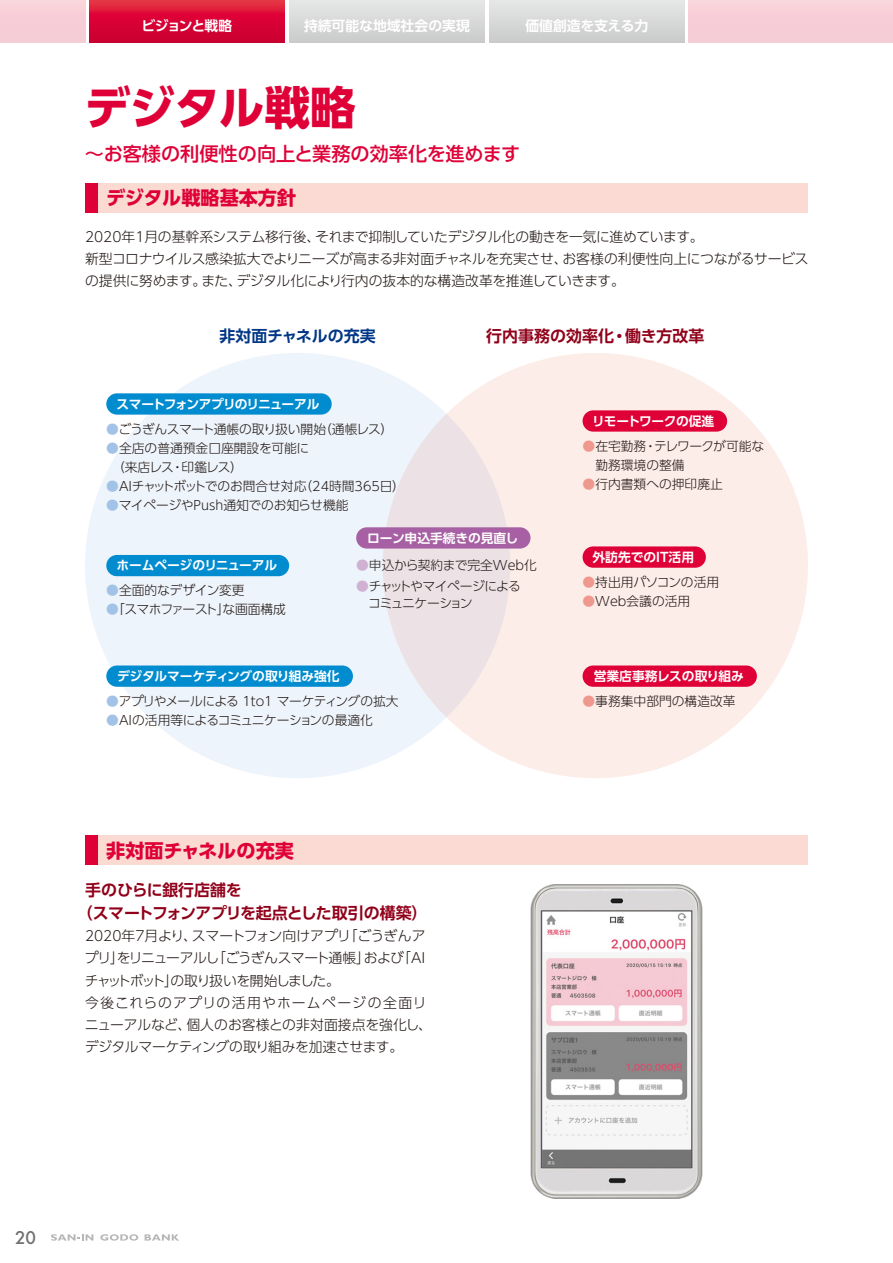
<style>
.page{position:relative;width:893px;height:1263px;background:#fff}
.page>*{position:absolute;margin:0;border:0;box-sizing:border-box;transform-origin:0 0}
.t1{font:700 45.75px "UD Shin Go Pro";letter-spacing:-.02em;color:#df0037}
.t2{font:500 19.2px "UD Shin Go Pro";color:#df0037}
.t3{font:700 19.2px "UD Shin Go Pro";color:#df0037}
.t4{font:500 16.95px "Futura";color:#727171}
.t5{font:700 15.9px/22.4px "UD Shin Go Pro De";letter-spacing:-.005em;color:#91001a}
.t6{font:700 15.9px "UD Shin Go Pro De";color:#003686}
.t7{font:300 13.8px/22.4px "UD Shin Go Pro";letter-spacing:-.02em;color:#221815}
.t8{font:700 13.8px "UD Shin Go Pro De";color:#fff}
.t9{font:700 13.8px "UD Shin Go Pro De";letter-spacing:-.065em;color:#fff}
.t10{font:300 12.75px/19.2px "UD Shin Go Pro";letter-spacing:-.01em;color:#221815}
.t11{font:700 12.75px "UD Shin Go Pro De";letter-spacing:-.015em;color:#fff}
.t12{font:300 12.75px "UD Shin Go Pro";letter-spacing:-.035em;color:#221815}
.t13{font:300 12.75px/17px "UD Shin Go Pro";letter-spacing:-.075em;color:#221815}
.t14{font:700 12.75px "UD Shin Go Pro De";letter-spacing:-.08em;color:#fff}
.t15{font:300 12.75px "UD Shin Go Pro";letter-spacing:-.055em;color:#221815}
.s1{color:#a2c3e7}
.s2{color:#d0b1d3}
.s3{color:#ef998e}
</style>
<div class="page">
<div style="left:85px;top:183px;width:723px;height:30px;background:#fadad2"></div>
<div style="left:85px;top:835px;width:723px;height:30px;background:#fadad2"></div>
<div style="left:85px;top:183px;width:13px;height:30px;background:#df0037"></div>
<div style="left:85px;top:835px;width:13px;height:30px;background:#df0037"></div>
<img style="left:530px;top:884px;width:173px;height:315px">
<div style="left:85px;top:353px;width:425px;height:425px;background:#eef4fb;border-radius:50%"></div>
<div style="left:383px;top:353px;width:425px;height:425px;background:linear-gradient(to right,#f0e4e6,#fff0ea);border-radius:50%"></div>
<div style="left:106px;top:393px;width:226px;height:22px;background:#008ccf;border-radius:11px"></div>
<div style="left:583px;top:410px;width:144px;height:22px;background:#df0037;border-radius:11px"></div>
<div style="left:106px;top:555px;width:183px;height:21px;background:#008ccf;border-radius:11px"></div>
<div style="left:583px;top:546px;width:123px;height:22px;background:#df0037;border-radius:11px"></div>
<div style="left:356px;top:527px;width:174px;height:22px;background:#a660a3;border-radius:11px"></div>
<div style="left:106px;top:665px;width:247px;height:22px;background:#008ccf;border-radius:11px"></div>
<div style="left:583px;top:665px;width:174px;height:22px;background:#df0037;border-radius:11px"></div>
<svg style="left:51px;top:1234px;width:42px;height:7px"></svg>
<svg style="left:100px;top:1234px;width:38px;height:7px"></svg>
<svg style="left:145px;top:1234px;width:34px;height:6px"></svg>
<div style="left:289px;top:0;width:196px;height:43px;background:linear-gradient(to right,#d8d8d9,#d8d8d9)"></div>
<div style="left:489px;top:0;width:196px;height:43px;background:linear-gradient(to right,#d8d8d9,#d8d8d9)"></div>
<div style="left:0;top:0;width:85px;height:43px;background:#f7cdd7"></div>
<svg style="left:89px;top:0;width:196px;height:43px;background:#d80b37"></svg>
<div style="left:689px;top:0;width:204px;height:43px;background:#f7cdd7"></div>
<p class="t9" style="left:141px;top:14px;width:92px">ビジョンと戦略</p>
<p class="t8" style="left:304px;top:14px;width:167px">持続可能な地域社会の実現</p>
<p class="t8" style="left:525px;top:14px;width:124px">価値創造を支える力</p>
<h1 class="t1" style="left:85px;top:71px;width:273px">デジタル戦略</h1>
<h2 class="t2" style="left:85px;top:139px;width:437px">～お客様の利便性の向上と業務の効率化を進めます</h2>
<h2 class="t3" style="left:106px;top:182px;width:192px">デジタル戦略基本方針</h2>
<p class="t7" style="left:85px;top:225px;width:725px">2020年1月の基幹系システム移行後、それまで抑制していたデジタル化の動きを一気に進めています。<br>新型コロナウイルス感染拡大でよりニーズが高まる非対面チャネルを充実させ、お客様の利便性向上につながるサービスの提供に努めます。また、デジタル化により行内の抜本的な構造改革を推進していきます。</p>
<p class="t6" style="left:220px;top:323px;width:158px">非対面チャネルの充実</p>
<p class="t5" style="left:486px;top:324px;width:220px">行内事務の効率化・働き方改革</p>
<p class="t14" style="left:116px;top:394px;width:205px">スマートフォンアプリのリニューアル</p>
<p class="t10" style="left:106px;top:419px;width:289px"><span class="s1">●</span>ごうぎんスマート通帳の取り扱い開始（通帳レス）</p>
<p class="t10" style="left:112px;top:438px;width:199px;text-indent:-6px"><span class="s1">●</span>全店の普通預金口座開設を可能に（来店レス・印鑑レス）</p>
<p class="t10" style="left:106px;top:476px;width:300px"><span class="s1">●</span>AIチャットボットでのお問合せ対応（24時間365日）</p>
<p class="t10" style="left:106px;top:495px;width:244px"><span class="s1">●</span>マイページやPush通知でのお知らせ機能</p>
<p class="t11" style="left:117px;top:555px;width:162px">ホームページのリニューアル</p>
<p class="t10" style="left:106px;top:580px;width:140px"><span class="s1">●</span>全面的なデザイン変更</p>
<p class="t15" style="left:106px;top:599px;width:181px"><span class="s1">●</span>「スマホファースト」な画面構成</p>
<p class="t11" style="left:367px;top:528px;width:153px">ローン申込手続きの見直し</p>
<p class="t10" style="left:356px;top:555px;width:182px"><span class="s2">●</span>申込から契約まで完全Web化</p>
<p class="t13" style="left:368px;top:577px;width:154px;text-indent:-12px"><span class="s2">●</span>チャットやマイページによるコミュニケーション</p>
<p class="t11" style="left:117px;top:666px;width:224px">デジタルマーケティングの取り組み強化</p>
<p class="t12" style="left:106px;top:691px;width:294px"><span class="s1">●</span>アプリやメールによる 1to1 マーケティングの拡大</p>
<p class="t12" style="left:106px;top:710px;width:268px"><span class="s1">●</span>AIの活用等によるコミュニケーションの最適化</p>
<h2 class="t3" style="left:106px;top:834px;width:189px">非対面チャネルの充実</h2>
<p class="t5" style="left:77px;top:878px;width:352px;text-indent:8px">手のひらに銀行店舗を<br>（スマートフォンアプリを起点とした取引の構築）</p>
<p class="t7" style="left:85px;top:924px;width:349px">2020年7月より、スマートフォン向けアプリ「ごうぎんアプリ」をリニューアルし｢ごうぎんスマート通帳｣および「AIチャットボット」の取り扱いを開始しました。<br>今後これらのアプリの活用やホームページの全面リニューアルなど、個人のお客様との非対面接点を強化し、デジタルマーケティングの取り組みを加速させます。</p>
<p class="t11" style="left:592px;top:411px;width:124px">リモートワークの促進</p>
<p class="t10" style="left:595px;top:436px;width:170px;text-indent:-13px"><span class="s3">●</span>在宅勤務・テレワークが可能な勤務環境の整備</p>
<p class="t10" style="left:583px;top:474px;width:142px"><span class="s3">●</span>行内書類への押印廃止</p>
<p class="t11" style="left:593px;top:547px;width:103px">外訪先でのIT活用</p>
<p class="t10" style="left:583px;top:572px;width:138px"><span class="s3">●</span>持出用パソコンの活用</p>
<p class="t10" style="left:583px;top:591px;width:109px"><span class="s3">●</span>Web会議の活用</p>
<p class="t11" style="left:594px;top:666px;width:152px">営業店事務レスの取り組み</p>
<p class="t10" style="left:583px;top:691px;width:155px"><span class="s3">●</span>事務集中部門の構造改革</p>
<p class="t4" style="left:15px;top:1226px;width:22px">20</p>
</div>
